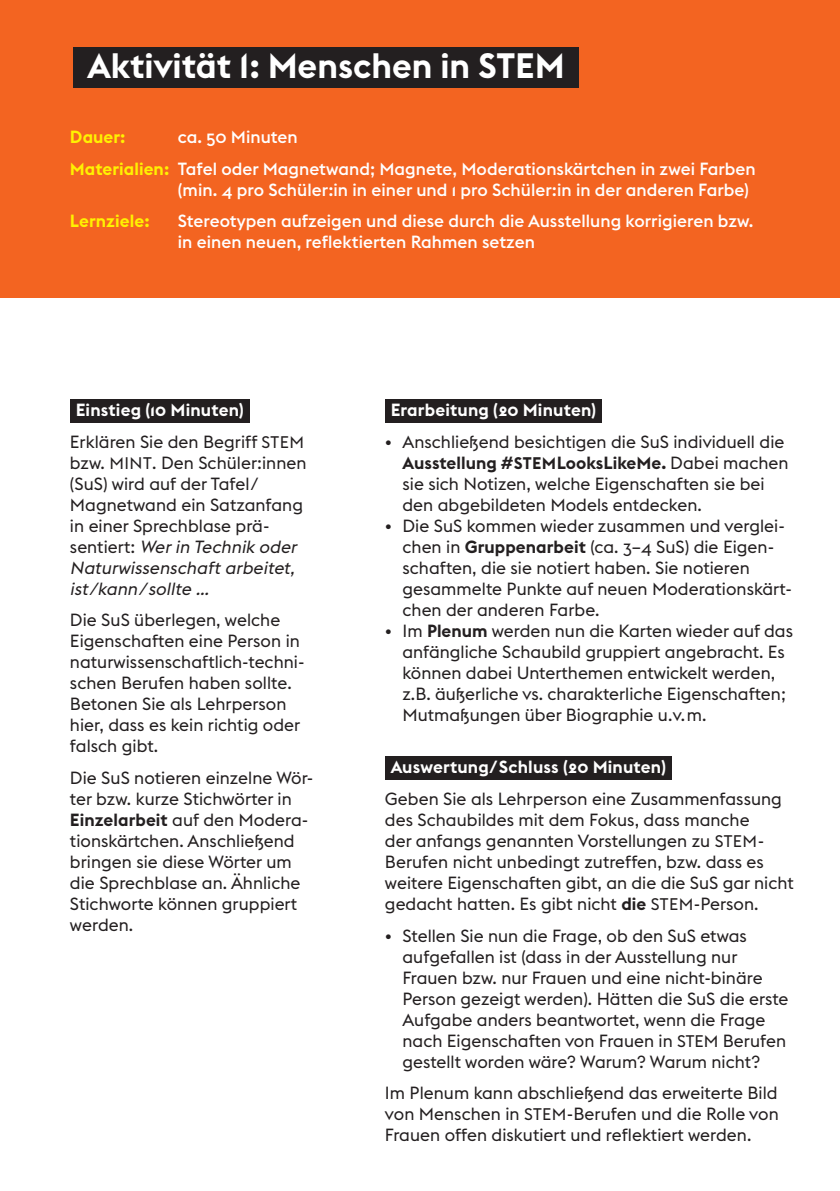
<style>
.page{position:relative;width:840px;height:1191px;background:#fff}
.page>*{position:absolute;margin:0;border:0;box-sizing:border-box;transform-origin:0 0}
.STEM_Frage{font:600 34.8px "Euclid Flex";color:#fff}
.STEM-Heft_Bullets{font:17.4px/21px "Euclid Flex";color:#231f20}
.STEM-Heft_Lauftext{font:17.4px/21px "Euclid Flex";letter-spacing:.005em;color:#231f20}
.weiss{font:500 17.4px/21px "Euclid Flex";letter-spacing:.005em;color:#fff}
.STEM_Heft_Lauftext_a{font:17.4px/21px "Euclid Flex";letter-spacing:.005em;color:#231f20}
.STEM-Heft_ZwÜ{font:600 17.4px "Euclid Flex";letter-spacing:.01em;color:#fff}
.weiss-2{font:600 17.4px "Euclid Flex";letter-spacing:.005em;color:#fff101}
.s1{font-weight:600;color:#fff101}
.s2{font-size:16.6px}
.s3{font-style:italic}
.s4{font-weight:600}
.s5{font-weight:600;font-size:16.6px}
</style>
<div class="page">
<div style="left:0;top:0;width:839px;height:298px;background:#f36421"></div>
<div style="left:73px;top:47px;width:505px;height:40px;background:#231f20"></div>
<div style="left:70px;top:399px;width:179px;height:23px;background:#231f20"></div>
<div style="left:385px;top:399px;width:216px;height:23px;background:#231f20"></div>
<div style="left:385px;top:756px;width:286px;height:23px;background:#231f20"></div>
<p class="STEM_Frage" style="left:87px;top:45px;width:478px">Aktivität 1: Menschen in STEM</p>
<p class="weiss-2" style="left:70px;top:127px;width:57px">Dauer:</p>
<p class="weiss" style="left:178px;top:127px;width:121px">ca. 50 Minuten</p>
<p class="weiss" style="left:178px;top:158px;width:579px;text-indent:-108px"><span class="s1">Materialien:</span> Tafel oder Magnetwand; Magnete, Moderationskärtchen in zwei Farben (min. 4 pro Schüler:in in einer und 1 pro Schüler:in in der anderen Farbe)</p>
<p class="weiss-2" style="left:70px;top:211px;width:81px">Lernziele:</p>
<p class="weiss" style="left:178px;top:211px;width:577px">Stereotypen aufzeigen und diese durch die Ausstellung korrigieren bzw. in einen neuen, reflektierten Rahmen setzen</p>
<p class="STEM-Heft_ZwÜ" style="left:76px;top:400px;width:170px">Einstieg (10 Minuten)</p>
<p class="STEM-Heft_Lauftext" style="left:70px;top:431px;width:238px">Erklären Sie den Begriff <span class="s2">STEM </span>bzw. <span class="s2">MINT</span>. Den Schüler:innen (SuS) wird auf der Tafel /<br>Magnetwand ein Satzanfang in einer Sprechblase prä-<br>s e n t i e rt : <span class="s3">WerinTechnikoder<br>Naturwissenschaftarbeitet, ist/kann/sollte…</span></p>
<p class="STEM-Heft_Lauftext" style="left:70px;top:610px;width:236px">Die SuS überlegen, welche<br>Eigenschaften eine Person in naturwissenschaftlich-techni&shy;schen Berufen haben sollte.<br>Betonen Sie als Lehrperson hier, dass es kein richtig oder falsch gibt.</p>
<p class="STEM_Heft_Lauftext_a" style="left:70px;top:767px;width:245px">Die SuS notieren einzelne Wör&shy;ter bzw. kurze Stichwörter in<br><span class="s4">Einzelarbeit</span> auf den Modera&shy;tionskärtchen. Anschließend bringen sie diese Wörter um die Sprechblase an. Ähnliche<br>Stichworte können gruppiert werden.</p>
<p class="STEM-Heft_ZwÜ" style="left:390px;top:400px;width:207px">Erarbeitung (20 Minuten)</p>
<p class="STEM-Heft_Bullets" style="left:402px;top:431px;width:387px;text-indent:-17px">• Anschließend besichtigen die SuS individuell die <span class="s4">Ausstellung #</span><span class="s5">STEM</span><span class="s4">LooksLikeMe.</span> Dabei machen sie sich Notizen, welche Eigenschaften sie bei den abgebildeten Models entdecken.</p>
<p class="STEM-Heft_Bullets" style="left:402px;top:515px;width:391px;text-indent:-17px">• Die SuS kommen wieder zusammen und verglei&shy;chen in <span class="s4">Gruppenarbeit</span> (ca. 3–4 SuS) die Eigen&shy;schaften, die sie notiert haben. Sie notieren gesammelte Punkte auf neuen Moderationskärt&shy;chen der anderen Farbe.</p>
<p class="STEM-Heft_Bullets" style="left:402px;top:620px;width:392px;text-indent:-17px">• Im <span class="s4">Plenum</span> werden nun die Karten wieder auf das anfängliche Schaubild gruppiert angebracht. Es können dabei Unterthemen entwickelt werden, z.B. äußerliche vs. charakterliche Eigenschaften; Mutmaßungen über Biographie u.v. m.</p>
<p class="STEM-Heft_ZwÜ" style="left:390px;top:757px;width:277px">Auswertung/ Schluss (20 Minuten)</p>
<p class="STEM-Heft_Lauftext" style="left:385px;top:788px;width:410px">Geben Sie als Lehrperson eine Zusammenfassung des Schaubildes mit dem Fokus, dass manche<br>der anfangs genannten Vorstellungen zu <span class="s2">STEM</span>-Berufen nicht unbedingt zutreffen, bzw. dass es weitere Eigenschaften gibt, an die die SuS gar nicht gedacht hatten. Es gibt nicht <span class="s4">die</span> <span class="s2">STEM</span>-Person.</p>
<p class="STEM-Heft_Bullets" style="left:402px;top:925px;width:387px;text-indent:-17px">• Stellen Sie nun die Frage, ob den SuS etwas aufgefallen ist (dass in der Ausstellung nur Frauen bzw. nur Frauen und eine nicht-binäre Person gezeigt werden). Hätten die SuS die erste Aufgabe anders beantwortet, wenn die Frage nach Eigenschaften von Frauen in <span class="s2">STEM</span> Berufen gestellt worden wäre? Warum? Warum nicht?</p>
<p class="STEM-Heft_Lauftext" style="left:385px;top:1082px;width:395px;text-align:justify">Im Plenum kann abschließend das erweiterte Bild von Menschen in <span class="s2">STEM</span>-Berufen und die Rolle von Frauen offen diskutiert und reflektiert werden.</p>
</div>
